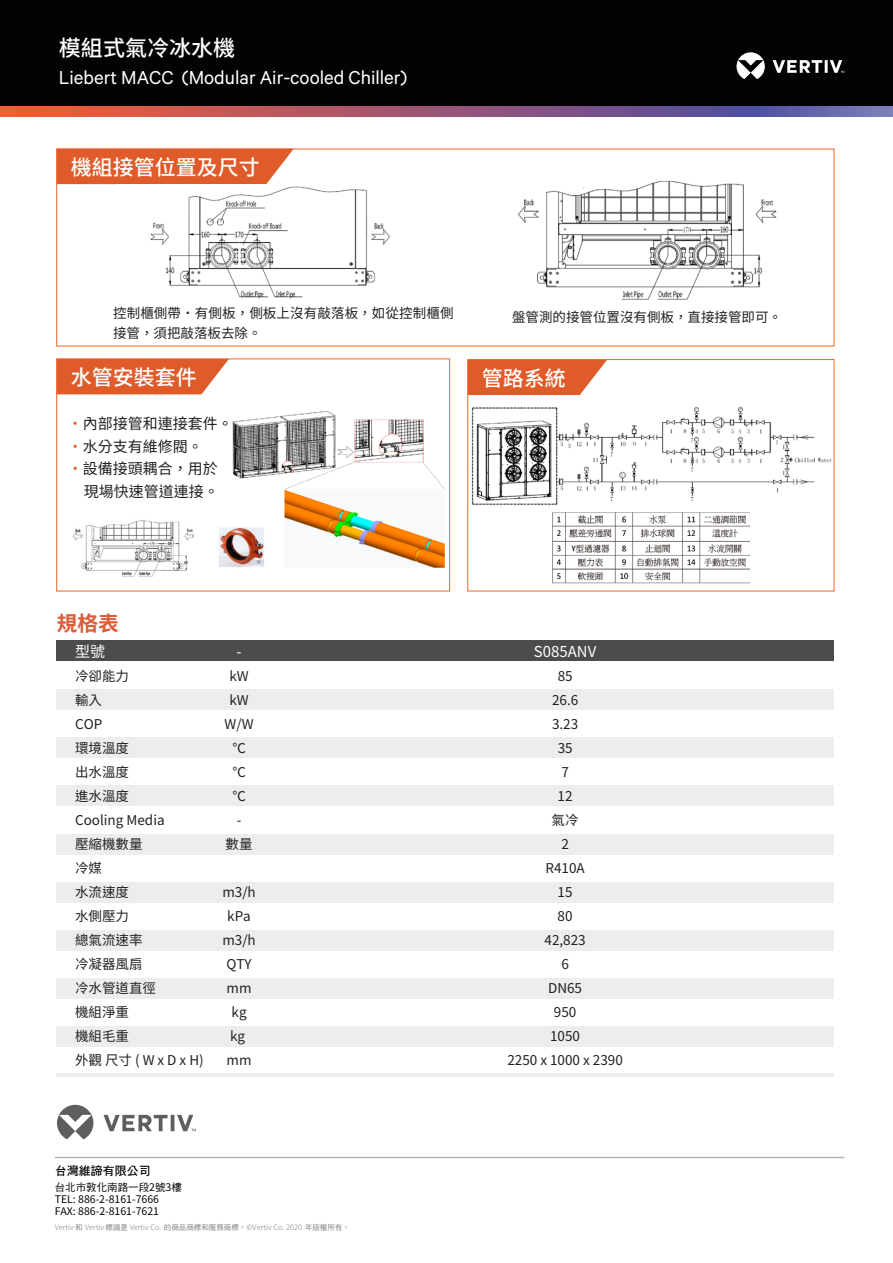
<style>
.page{position:relative;width:893px;height:1263px;background:#fff}
.page>*{position:absolute;margin:0;border:0;box-sizing:border-box;transform-origin:0 0}
.t1{font:500 22.05px "Noto Sans CJ Ktc";color:#fff}
.t2{font:500 21px "Noto Sans CJ Ktc";color:#fff}
.t3{font:700 20.7px "Noto Sans CJ Ktc";color:#da5d39}
.t4{font:18px "Calibre";color:#fff}
.t5{font:15px "Noto Sans CJ Ktc";color:#231f20}
.t6{font:15px "Noto Sans CJ Ktc";color:#fff}
.t7{font:13.5px/19.5px "Noto Sans CJ Ktc";color:#231f20}
.t8{font:12px "DF Hei Std W7";color:#030303}
.t9{font:10.5px/12px "Noto Sans CJ Ktc";color:#030303}
.t10{font:10.5px "DF Hei Std W5";color:#030303}
.t11{font:300 7.5px "Noto Sans CJ Ktc";color:#848287}
.s1{color:#f15b24}
.s2{font-family:"Noto Sans CJ Ktc"}
.s3{font-family:"DF Hei Std W5";font-weight:400}
</style>
<div class="page">
<img style="left:471px;top:407px;width:344px;height:98px">
<img style="left:794px;top:454px;width:41px;height:12px">
<img style="left:232px;top:411px;width:213px;height:157px">
<img style="left:72px;top:517px;width:205px;height:60px">
<div style="left:0;top:0;width:893px;height:116px;background:#030303"></div>
<svg style="left:736px;top:52px;width:109px;height:27px"></svg>
<svg style="left:0;top:107px;width:893px;height:10px;background:#9c5875"></svg>
<svg style="left:57px;top:1105px;width:139px;height:34px"></svg>
<hr style="left:55px;top:1157px;width:789px;height:1px;background:#b0b3b5">
<div style="left:57px;top:641px;width:777px;height:20px;background:#4d4b4c"></div>
<div style="left:57px;top:690px;width:777px;height:20px;background:#ecedec"></div>
<div style="left:57px;top:738px;width:777px;height:20px;background:#ecedec"></div>
<div style="left:57px;top:786px;width:777px;height:20px;background:#ecedec"></div>
<div style="left:57px;top:834px;width:777px;height:20px;background:#ecedec"></div>
<div style="left:57px;top:882px;width:777px;height:20px;background:#ecedec"></div>
<div style="left:57px;top:930px;width:777px;height:20px;background:#ecedec"></div>
<div style="left:57px;top:978px;width:777px;height:20px;background:#ecedec"></div>
<div style="left:57px;top:1027px;width:777px;height:20px;background:#ecedec"></div>
<hr style="left:57px;top:1074px;width:777px;height:3px;background:#ecedec">
<div style="left:56px;top:358px;width:394px;height:233px;border:1px solid #f36421"></div>
<svg style="left:57px;top:359px;width:172px;height:35px;background:#e2683a"></svg>
<svg style="left:469px;top:361px;width:137px;height:34px;background:#e26a3e"></svg>
<img style="left:552px;top:512px;width:198px;height:72px">
<div style="left:467px;top:359px;width:367px;height:232px;border:1px solid #f36421"></div>
<div style="left:57px;top:149px;width:237px;height:35px;background:#e05b2a"></div>
<img style="left:150px;top:186px;width:240px;height:113px">
<img style="left:518px;top:180px;width:259px;height:120px">
<h1 class="t1" style="left:59px;top:36px;width:178px">模組式氣冷冰水機</h1>
<h3 class="t4" style="left:59px;top:65px;width:350px">Liebert MACC (Modular Air-cooled Chiller)</h3>
<h1 class="t1" style="left:76px;top:48px;width:244px">Vertiv 變頻氣冷式冰水機</h1>
<h2 class="t2" style="left:71px;top:156px;width:190px">機組接管位置及尺寸</h2>
<p class="t7" style="left:113px;top:304px;width:342px">控制櫃側帶˙有側板，側板上沒有敲落板，如從控制櫃側接管，須把敲落板去除。</p>
<p class="t7" style="left:512px;top:307px;width:272px">盤管測的接管位置沒有側板，直接接管即可。</p>
<h2 class="t2" style="left:71px;top:365px;width:127px">水管安裝套件</h2>
<h2 class="t2" style="left:482px;top:366px;width:85px">管路系統</h2>
<p class="t5" style="left:68px;top:415px;width:167px"><span class="s1">・</span>內部接管和連接套件。</p>
<p class="t5" style="left:68px;top:438px;width:137px"><span class="s1">・</span>水分支有維修閥。</p>
<p class="t5" style="left:68px;top:460px;width:152px"><span class="s1">・</span>設備接頭耦合，用於</p>
<p class="t5" style="left:84px;top:483px;width:136px">現場快速管道連接。</p>
<h3 class="t3" style="left:57px;top:611px;width:64px">規格表</h3>
<p class="t6" style="left:75px;top:643px;width:31px">型號</p>
<p class="t6" style="left:237px;top:643px;width:7px">-</p>
<p class="t6" style="left:534px;top:643px;width:64px">S085ANV</p>
<p class="t7" style="left:75px;top:666px;width:55px">冷卻能力</p>
<p class="t7" style="left:229px;top:666px;width:21px">kW</p>
<p class="t7" style="left:558px;top:666px;width:16px">85</p>
<p class="t7" style="left:75px;top:690px;width:28px">輸入</p>
<p class="t7" style="left:229px;top:690px;width:21px">kW</p>
<p class="t7" style="left:552px;top:690px;width:28px">26.6</p>
<p class="t7" style="left:75px;top:714px;width:29px">COP</p>
<p class="t7" style="left:225px;top:714px;width:30px">W/W</p>
<p class="t7" style="left:552px;top:714px;width:28px">3.23</p>
<p class="t7" style="left:75px;top:738px;width:55px">環境溫度</p>
<p class="t7" style="left:232px;top:738px;width:15px">℃</p>
<p class="t7" style="left:558px;top:738px;width:16px">35</p>
<p class="t7" style="left:75px;top:762px;width:55px">出水溫度</p>
<p class="t7" style="left:232px;top:762px;width:15px">℃</p>
<p class="t7" style="left:561px;top:762px;width:9px">7</p>
<p class="t7" style="left:75px;top:786px;width:55px">進水溫度</p>
<p class="t7" style="left:232px;top:786px;width:15px">℃</p>
<p class="t7" style="left:558px;top:786px;width:16px">12</p>
<p class="t7" style="left:75px;top:810px;width:91px">Cooling Media</p>
<p class="t7" style="left:237px;top:810px;width:6px">-</p>
<p class="t7" style="left:552px;top:810px;width:28px">氣冷</p>
<p class="t7" style="left:75px;top:834px;width:69px">壓縮機數量</p>
<p class="t7" style="left:226px;top:834px;width:28px">數量</p>
<p class="t7" style="left:561px;top:834px;width:9px">2</p>
<p class="t7" style="left:75px;top:858px;width:28px">冷媒</p>
<p class="t7" style="left:545px;top:858px;width:41px">R410A</p>
<p class="t7" style="left:75px;top:882px;width:55px">水流速度</p>
<p class="t7" style="left:222px;top:882px;width:35px">m3/h</p>
<p class="t7" style="left:558px;top:882px;width:16px">15</p>
<p class="t7" style="left:75px;top:906px;width:55px">水側壓力</p>
<p class="t7" style="left:227px;top:906px;width:25px">kPa</p>
<p class="t7" style="left:558px;top:906px;width:16px">80</p>
<p class="t7" style="left:75px;top:930px;width:69px">總氣流速率</p>
<p class="t7" style="left:222px;top:930px;width:35px">m3/h</p>
<p class="t7" style="left:544px;top:930px;width:43px">42,823</p>
<p class="t7" style="left:75px;top:954px;width:69px">冷凝器風扇</p>
<p class="t7" style="left:226px;top:954px;width:27px">QTY</p>
<p class="t7" style="left:561px;top:954px;width:9px">6</p>
<p class="t7" style="left:75px;top:978px;width:83px">冷水管道直徑</p>
<p class="t7" style="left:227px;top:978px;width:27px">mm</p>
<p class="t7" style="left:548px;top:978px;width:36px">DN65</p>
<p class="t7" style="left:75px;top:1002px;width:56px">機組淨重</p>
<p class="t7" style="left:232px;top:1002px;width:17px">kg</p>
<p class="t7" style="left:554px;top:1002px;width:24px">950</p>
<p class="t7" style="left:75px;top:1026px;width:56px">機組毛重</p>
<p class="t7" style="left:230px;top:1026px;width:17px">kg</p>
<p class="t7" style="left:550px;top:1026px;width:31px">1050</p>
<p class="t7" style="left:75px;top:1050px;width:130px">外觀 尺寸 ( W x D x H)</p>
<p class="t7" style="left:227px;top:1050px;width:27px">mm</p>
<p class="t7" style="left:507px;top:1050px;width:117px">2250 x 1000 x 2390</p>
<p class="t8" style="left:55px;top:1164px;width:98px">台灣維諦有限公司</p>
<p class="t10" style="left:55px;top:1181px;width:129px">台北市敦化南路一段<span class="s2">2</span>號<span class="s2">3</span>樓</p>
<p class="t9" style="left:55px;top:1193px;width:106px">TEL: 886-2-8161-7666<br>FAX: 886-2-8161-7621</p>
<p class="t11" style="left:55px;top:1223px;width:297px">Vertiv <span class="s3">和</span> Vertiv <span class="s3">標識是</span> Vertiv Co. <span class="s3">的商品商標和服務商標。</span>©Vertiv Co. 2020 <span class="s3">年版權所有。</span></p>
</div>
